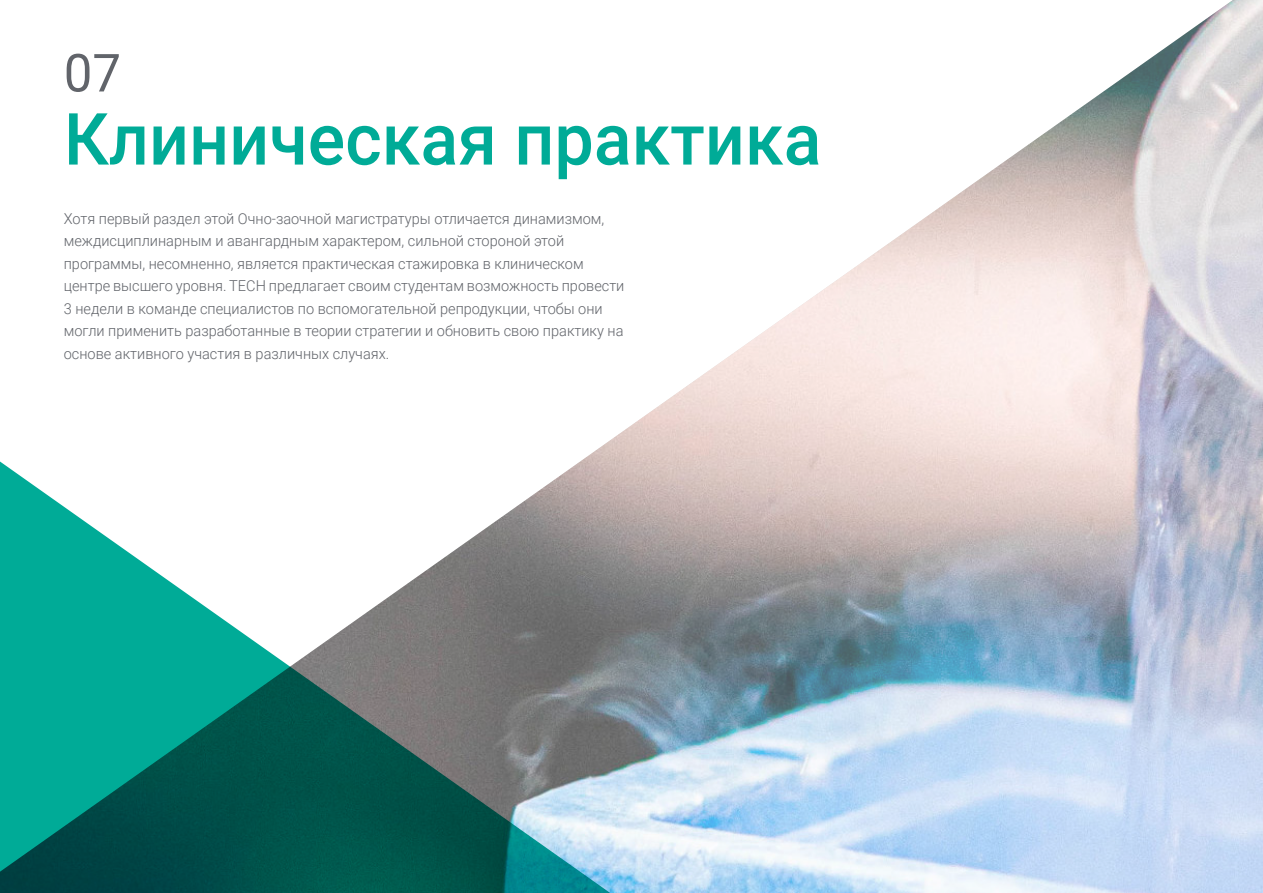
<style>
.page{position:relative;width:1263px;height:893px;background:#fff}
.page>*{position:absolute;margin:0;border:0;box-sizing:border-box;transform-origin:0 0}
.t1{font:500 72px "Roboto";color:#00ab97}
.t2{font:52.5px "Roboto";color:#61646a}
.t3{font:300 15px/22.5px "Roboto";color:#61646a}
</style>
<div class="page">
<img style="left:602px;top:0;width:661px;height:893px">
<svg style="left:0;top:446px;width:640px;height:447px"></svg>
<h2 class="t2" style="left:64px;top:36px;width:59px">07</h2>
<h1 class="t1" style="left:64px;top:89px;width:759px">Клиническая практика</h1>
<p class="t3" style="left:64px;top:207px;width:562px">Хотя первый раздел этой Очно-заочной магистратуры отличается динамизмом, междисциплинарным и авангардным характером, сильной стороной этой программы, несомненно, является практическая стажировка в клиническом центре высшего уровня. TECH предлагает своим студентам возможность провести 3 недели в команде специалистов по вспомогательной репродукции, чтобы они могли применить разработанные в теории стратегии и обновить свою практику на основе активного участия в различных случаях.</p>
</div>
